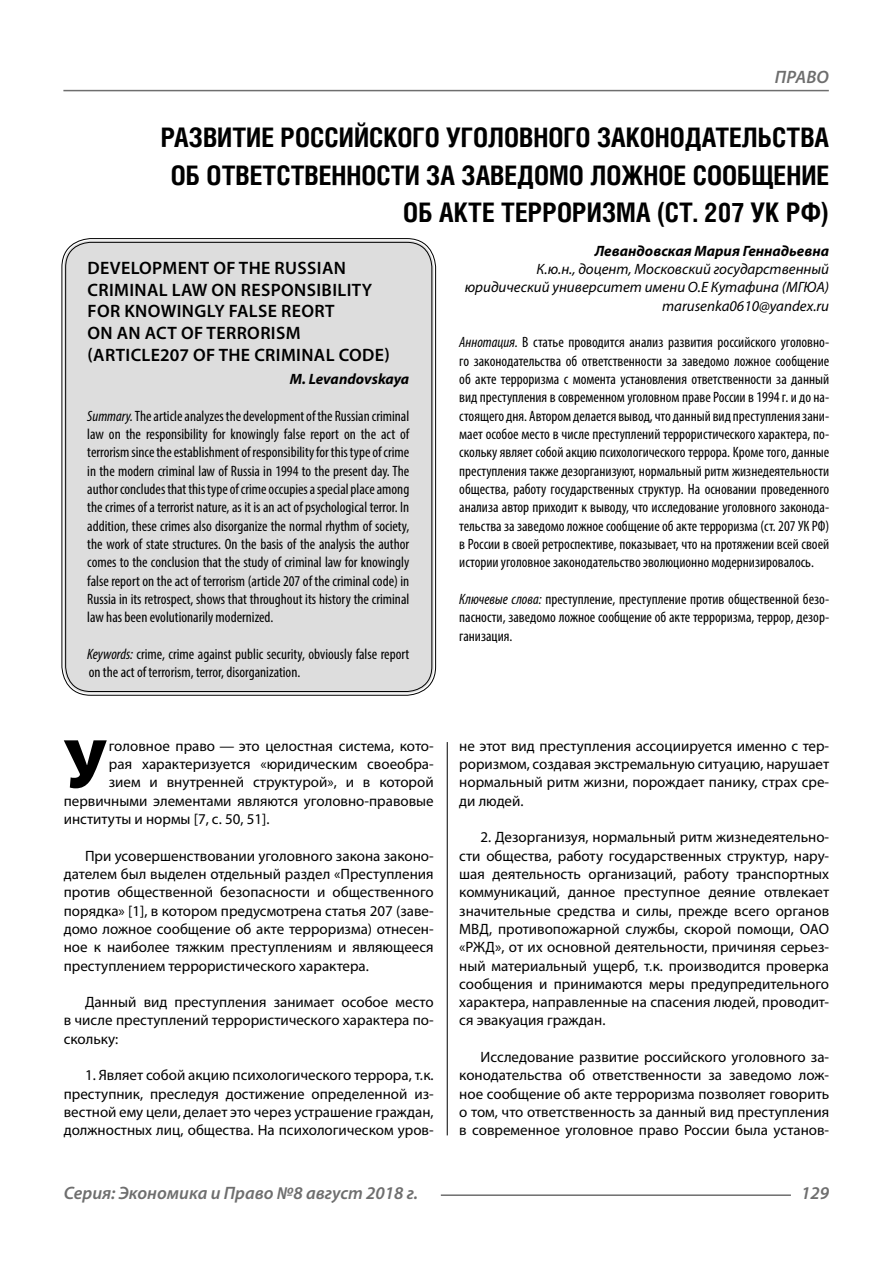
<style>
.page{position:relative;width:893px;height:1263px;background:#fff}
.page>*{position:absolute;margin:0;border:0;box-sizing:border-box;transform-origin:0 0}
.Bukvica{font:900 69.3px "Myriad Pro";color:#000}
.Header{font:700 27px/37.5px "Helios Cond";color:#000;text-align:right}
.Header-eng{font:600 18px/21.6px "Myriad Pro";letter-spacing:.02em;color:#000}
.t1{font:italic 600 18px "Myriad Pro";color:#6e6e6e}
.Normal{font:15px/18.3px "Myriad Pro";color:#000;text-align:justify}
.Annotation-rus{font:condensed 15px/18.3px "Myriad Pro";color:#000;text-align:justify}
.Annotation-eng{font:condensed 15px/18.3px "Myriad Pro";color:#000;text-align:justify}
.Bukvica-2{font:15px "Myriad Pro";color:#000}
.Author-doc{font:italic 15px/18.3px "Myriad Pro";color:#000;text-align:right}
.Author{font:italic 700 15px "Myriad Pro";color:#000}
.Author-email{font:italic 15px "Myriad Pro";color:#000}
.Author-eng{font:italic 700 15px "Myriad Pro";letter-spacing:-.005em;color:#000}
.s1{font-style:italic}
</style>
<div class="page">
<hr style="left:63px;top:90px;width:766px;height:1px;background:#6e6e6e">
<hr style="left:441px;top:1194px;width:350px;height:2px;background:#6e6e6e">
<div style="left:64px;top:240px;width:370px;height:453px;background:#ddd;border-radius:27px"></div>
<hr style="left:447px;top:742px;width:1px;height:393px;background:#000">
<p class="t1" style="left:775px;top:66px;width:24px">Право</p>
<p class="Header" style="left:161px;top:118px;width:670px">РАЗВИТИЕ РОССИЙСКОГО УГОЛОВНОГО ЗАКОНОДАТЕЛЬСТВА<br>ОБ ОТВЕТСТВЕННОСТИ ЗА ЗАВЕДОМО ЛОЖНОЕ СООБЩЕНИЕ<br>ОБ АКТЕ ТЕРРОРИЗМА (СТ. 207 УК РФ)</p>
<p class="Author" style="left:595px;top:241px;width:236px">Левандовская Мария Геннадьевна</p>
<p class="Author-doc" style="left:465px;top:260px;width:366px">К.ю.н., доцент, Московский государственный юридический университет имени О.Е Кутафина (МГЮА)</p>
<p class="Author-email" style="left:662px;top:296px;width:169px">marusenka0610@yandex.ru</p>
<p class="Annotation-rus" style="left:459px;top:333px;width:371px"><span class="s1">Аннотация.</span> В статье проводится анализ развития российского уголовно&shy;го законодательства об ответственности за заведомо ложное сообщение об акте терроризма с момента установления ответственности за данный вид преступления в современном уголовном праве России в 1994 г. и до на&shy;стоящего дня. Автором делается вывод, что данный вид преступления зани&shy;мает особое место в числе преступлений террористического характера, по&shy;скольку являет собой акцию психологического террора. Кроме того, данные преступления также дезорганизуют, нормальный ритм жизнедеятельности общества, работу государственных структур. На основании проведенного анализа автор приходит к выводу, что исследование уголовного законода&shy;тельства за заведомо ложное сообщение об акте терроризма (ст. 207 УК РФ) в России в своей ретроспективе, показывает, что на протяжении всей своей истории уголовное законодательство эволюционно модернизировалось.</p>
<p class="Annotation-rus" style="left:459px;top:590px;width:371px"><span class="s1">Ключевые слова:</span> преступление, преступление против общественной безо&shy;пасности, заведомо ложное сообщение об акте терроризма, террор, дезор&shy;ганизация.</p>
<p class="Header-eng" style="left:87px;top:257px;width:304px">DEVELOPMENT OF THE RUSSIAN<br>CRIMINAL LAW ON RESPONSIBILITY<br>FOR KNOWINGLY FALSE REORT<br>ON AN ACT OF TERRORISM (ARTICLE207 OF THE CRIMINAL CODE)</p>
<p class="Author-eng" style="left:290px;top:369px;width:121px">M. Levandovskaya</p>
<p class="Annotation-eng" style="left:87px;top:406px;width:324px"><span class="s1">Summary.</span> The article analyzes the development of the Russian criminal law on the responsibility for knowingly false report on the act of terrorism since the establishment of responsibility for this type of crime in the modern criminal law of Russia in 1994 to the present day. The author concludes that this type of crime occupies a special place among the crimes of a terrorist nature, as it is an act of psychological terror. In addition, these crimes also disorganize the normal rhythm of society, the work of state structures. On the basis of the analysis the author comes to the conclusion that the study of criminal law for knowingly false report on the act of terrorism (article 207 of the criminal code) in Russia in its retrospect, shows that throughout its history the criminal law has been evolutionarily modernized.</p>
<p class="Annotation-eng" style="left:87px;top:645px;width:324px"><span class="s1">Keywords:</span> crime, crime against public security, obviously false report on the act of terrorism, terror, disorganization.</p>
<p class="Bukvica" style="left:64px;top:718px;width:44px">У</p>
<p class="Bukvica-2" style="left:109px;top:736px;width:326px">головное право — это целостная система, кото-</p>
<p class="Bukvica-2" style="left:109px;top:755px;width:326px">рая характеризуется «юридическим своеобра-</p>
<p class="Bukvica-2" style="left:109px;top:773px;width:326px">зием и внутренней структурой», и в которой</p>
<p class="Bukvica-2" style="left:64px;top:791px;width:371px">первичными элементами являются уголовно-правовые</p>
<p class="Bukvica-2" style="left:64px;top:810px;width:207px">институты и нормы [7, с. 50, 51].</p>
<p class="Normal" style="left:64px;top:846px;width:371px;text-indent:21px">При усовершенствовании уголовного закона законо&shy;дателем был выделен отдельный раздел «Преступления против общественной безопасности и общественного порядка» [1], в котором предусмотрена статья 207 (заве&shy;домо ложное сообщение об акте терроризма) отнесен&shy;ное к наиболее тяжким преступлениям и являющееся преступлением террористического характера.</p>
<p class="Normal" style="left:64px;top:993px;width:371px;text-indent:21px">Данный вид преступления занимает особое место в числе преступлений террористического характера по&shy;скольку:</p>
<p class="Normal" style="left:64px;top:1066px;width:371px;text-indent:21px">1. Являет собой акцию психологического террора, т.к. преступник, преследуя достижение определенной из&shy;вестной ему цели, делает это через устрашение граждан, должностных лиц, общества. На психологическом уров-</p>
<p class="Normal" style="left:459px;top:736px;width:371px">не этот вид преступления ассоциируется именно с тер&shy;роризмом, создавая экстремальную ситуацию, нарушает нормальный ритм жизни, порождает панику, страх сре&shy;ди людей.</p>
<p class="Normal" style="left:459px;top:828px;width:371px;text-indent:21px">2. Дезорганизуя, нормальный ритм жизнедеятельно&shy;сти общества, работу государственных структур, нару&shy;шая деятельность организаций, работу транспортных коммуникаций, данное преступное деяние отвлекает значительные средства и силы, прежде всего органов МВД, противопожарной службы, скорой помощи, ОАО «РЖД», от их основной деятельности, причиняя серьез&shy;ный материальный ущерб, т.к. производится проверка сообщения и принимаются меры предупредительного характера, направленные на спасения людей, проводит&shy;ся эвакуация граждан.</p>
<p class="Normal" style="left:459px;top:1048px;width:371px;text-indent:21px">Исследование развитие российского уголовного за&shy;конодательства об ответственности за заведомо лож&shy;ное сообщение об акте терроризма позволяет говорить о том, что ответственность за данный вид преступления в современное уголовное право России была установ-</p>
<p class="t1" style="left:64px;top:1182px;width:356px">Серия: Экономика и Право №8 август 2018 г.</p>
<p class="t1" style="left:801px;top:1182px;width:30px">129</p>
</div>
